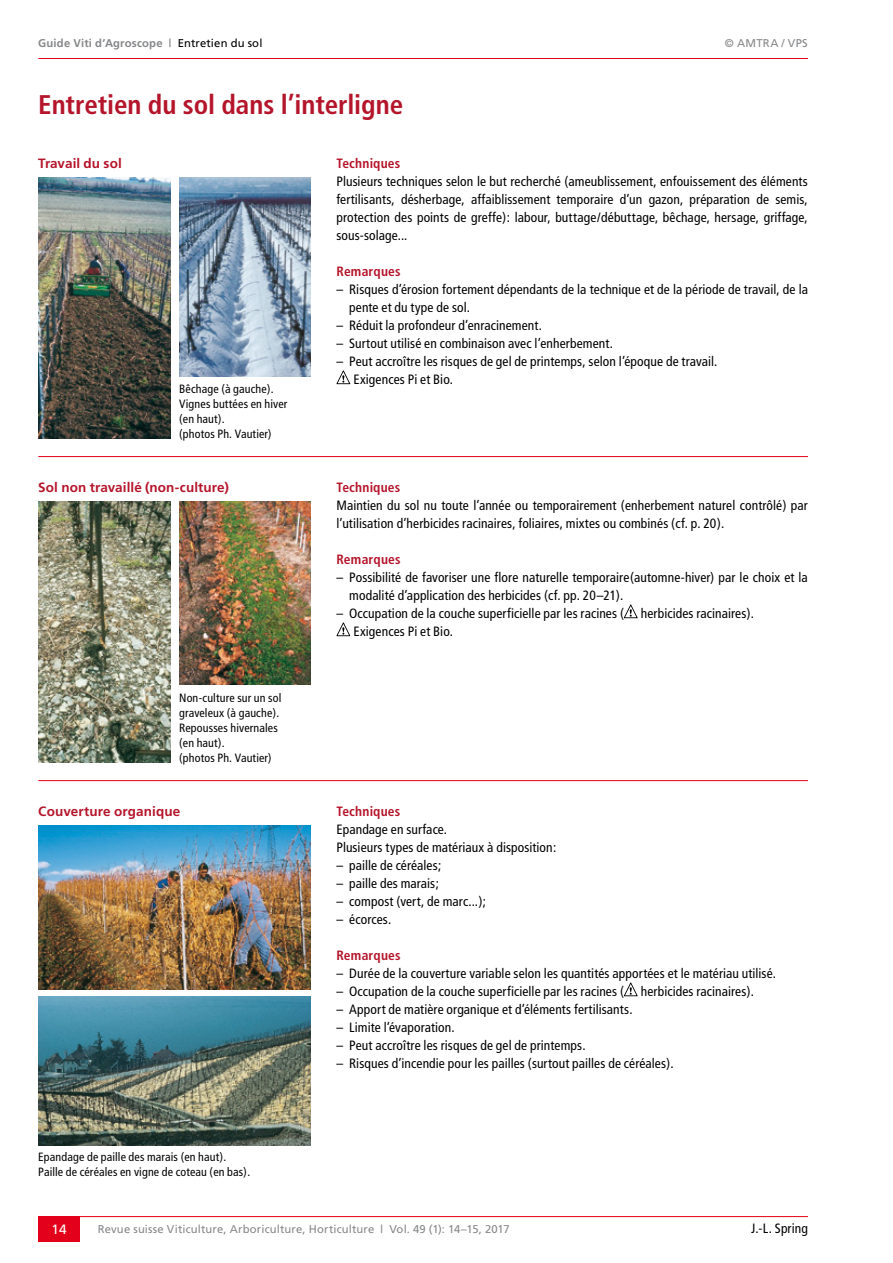
<style>
.page{position:relative;width:893px;height:1263px;background:#fff}
.page>*{position:absolute;margin:0;border:0;box-sizing:border-box;transform-origin:0 0}
.t1{font:700 condensed 27px "Frutiger";color:#b5152b}
.t2{font:condensed 13.5px/18px "Frutiger";letter-spacing:.01em;color:#000}
.t3{font:700 13.5px "Frutiger";letter-spacing:.01em;color:#b5152b}
.t4{font:700 condensed 13.5px "Frutiger";letter-spacing:.015em;color:#b5152b}
.t5{font:13.5px "Frutiger";color:#fff}
.t6{font:condensed 12px/15px "Frutiger";letter-spacing:.01em;color:#000}
.t7{font:11.25px "Frutiger";letter-spacing:.015em;color:#87888a}
.t8{font:700 11.25px "Frutiger";letter-spacing:.015em;color:#87888a}
.s1{font-weight:400;color:#000}
</style>
<div class="page">
<hr style="left:38px;top:58px;width:770px;height:1px;background:#e2001a">
<hr style="left:38px;top:1216px;width:770px;height:1px;background:#e2001a">
<div style="left:38px;top:1216px;width:42px;height:26px;background:#e2001a"></div>
<hr style="left:38px;top:456px;width:770px;height:1px;background:#e2001a">
<hr style="left:38px;top:780px;width:770px;height:1px;background:#e2001a">
<img style="left:38px;top:177px;width:132px;height:261px">
<img style="left:179px;top:177px;width:132px;height:199px">
<img style="left:38px;top:996px;width:273px;height:149px">
<img style="left:38px;top:501px;width:132px;height:261px">
<img style="left:38px;top:825px;width:273px;height:164px">
<img style="left:179px;top:501px;width:132px;height:183px">
<svg style="left:336px;top:370px;width:14px;height:14px"></svg>
<svg style="left:624px;top:604px;width:14px;height:14px"></svg>
<svg style="left:336px;top:622px;width:14px;height:14px"></svg>
<svg style="left:624px;top:982px;width:14px;height:14px"></svg>
<p class="t8" style="left:38px;top:37px;width:226px">Guide Viti d’Agroscope | <span class="s1">Entretien du sol</span></p>
<p class="t7" style="left:725px;top:37px;width:84px">© AMTRA / VPS</p>
<h1 class="t1" style="left:38px;top:89px;width:366px">Entretien du sol dans l’interligne</h1>
<p class="t3" style="left:38px;top:156px;width:85px">Travail du sol</p>
<p class="t6" style="left:179px;top:382px;width:110px">Bêchage (à gauche).<br>Vignes buttées en hiver (en haut).<br>(photos Ph. Vautier)</p>
<p class="t3" style="left:38px;top:480px;width:192px">Sol non travaillé (non-culture)</p>
<p class="t6" style="left:179px;top:691px;width:104px">Non-culture sur un sol graveleux (à gauche).<br>Repousses hivernales (en haut).<br>(photos Ph. Vautier)</p>
<p class="t3" style="left:38px;top:804px;width:144px">Couverture organique</p>
<p class="t6" style="left:38px;top:1150px;width:213px">Epandage de paille des marais (en haut).<br>Paille de céréales en vigne de coteau (en bas).</p>
<p class="t4" style="left:336px;top:155px;width:65px">Techniques</p>
<p class="t2" style="left:336px;top:173px;width:473px;text-align:justify">Plusieurs techniques selon le but recherché (ameublissement, enfouissement des éléments fertilisants, désherbage, affaiblissement temporaire d’un gazon, préparation de semis, protection des points de greffe): labour, buttage/débuttage, bêchage, hersage, griffage, sous-solage...</p>
<p class="t4" style="left:336px;top:263px;width:66px">Remarques</p>
<p class="t2" style="left:349px;top:281px;width:460px;text-indent:-13px">– Risques d’érosion fortement dépendants de la technique et de la période de travail, de la pente et du type de sol.</p>
<p class="t2" style="left:336px;top:317px;width:207px">– Réduit la profondeur d’enracinement.</p>
<p class="t2" style="left:336px;top:335px;width:278px">– Surtout utilisé en combinaison avec l’enherbement.</p>
<p class="t2" style="left:353px;top:353px;width:365px;text-indent:-17px">– Peut accroître les risques de gel de printemps, selon l’époque de travail.<br>Exigences Pi et Bio.</p>
<p class="t4" style="left:336px;top:479px;width:65px">Techniques</p>
<p class="t2" style="left:336px;top:497px;width:473px">Maintien du sol nu toute l’année ou temporairement (enherbement naturel contrôlé) par l’utilisation d’herbicides racinaires, foliaires, mixtes ou combinés (cf. p. 20).</p>
<p class="t4" style="left:336px;top:551px;width:66px">Remarques</p>
<p class="t2" style="left:349px;top:569px;width:460px;text-indent:-13px">– Possibilité de favoriser une flore naturelle temporaire(automne-hiver) par le choix et la modalité d’application des herbicides (cf. pp. 20–21).</p>
<p class="t2" style="left:336px;top:605px;width:289px">– Occupation de la couche superficielle par les racines (</p>
<p class="t2" style="left:641px;top:605px;width:115px">herbicides racinaires).</p>
<p class="t2" style="left:353px;top:623px;width:101px">Exigences Pi et Bio.</p>
<p class="t4" style="left:336px;top:803px;width:65px">Techniques</p>
<p class="t2" style="left:336px;top:821px;width:222px">Epandage en surface.<br>Plusieurs types de matériaux à disposition:</p>
<p class="t2" style="left:336px;top:857px;width:107px">– paille de céréales;</p>
<p class="t2" style="left:336px;top:875px;width:104px">– paille des marais;</p>
<p class="t2" style="left:336px;top:893px;width:151px">– compost (vert, de marc...);</p>
<p class="t2" style="left:336px;top:911px;width:56px">– écorces.</p>
<p class="t4" style="left:336px;top:947px;width:66px">Remarques</p>
<p class="t2" style="left:336px;top:965px;width:441px">– Durée de la couverture variable selon les quantités apportées et le matériau utilisé.</p>
<p class="t2" style="left:336px;top:983px;width:289px">– Occupation de la couche superficielle par les racines (</p>
<p class="t2" style="left:641px;top:983px;width:115px">herbicides racinaires).</p>
<p class="t2" style="left:336px;top:1001px;width:298px">– Apport de matière organique et d’éléments fertilisants.</p>
<p class="t2" style="left:336px;top:1019px;width:120px">– Limite l’évaporation.</p>
<p class="t2" style="left:336px;top:1037px;width:251px">– Peut accroître les risques de gel de printemps.</p>
<p class="t2" style="left:336px;top:1055px;width:339px">– Risques d’incendie pour les pailles (surtout pailles de céréales).</p>
<p class="t5" style="left:51px;top:1221px;width:17px">14</p>
<p class="t7" style="left:98px;top:1223px;width:413px">Revue suisse Viticulture, Arboriculture, Horticulture | Vol. 49 (1): 14–15, 2017</p>
<p class="t2" style="left:751px;top:1219px;width:58px">J.-L. Spring</p>
</div>
